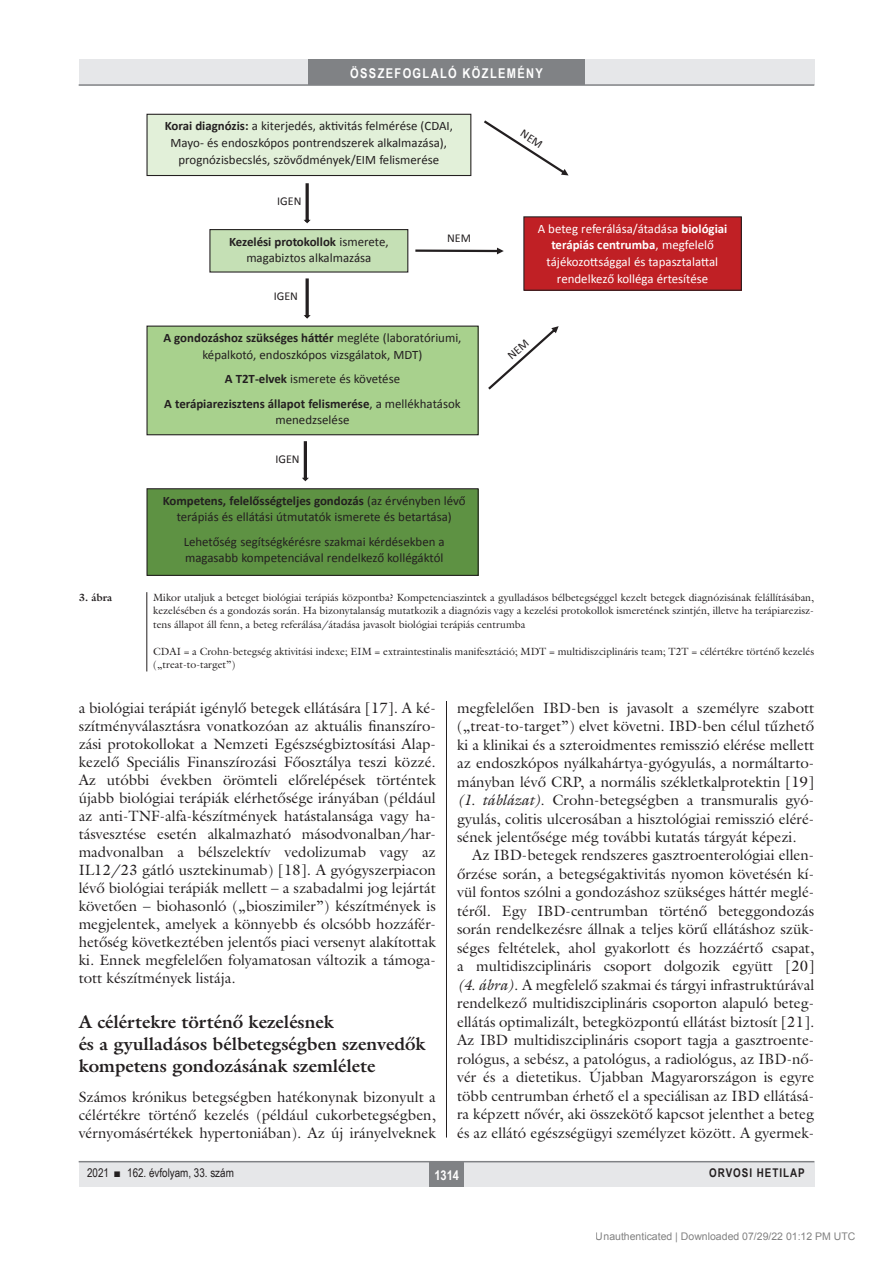
<style>
.page{position:relative;width:893px;height:1263px;background:#fff}
.page>*{position:absolute;margin:0;border:0;box-sizing:border-box;transform-origin:0 0}
.alcimbold{font:700 18px/21.6px "Galliard Reg";color:#231f20}
.Body_Text{font:15px/18px "Galliard Reg";color:#231f20;text-align:justify}
.Body_tompa{font:15px/18.5px "Galliard Reg";color:#231f20;text-align:justify}
.t1{font:700 13.5px "Arial Narrow";letter-spacing:.1em;color:#fff}
.t2{font:12.9px/16.5px "Calibri";color:#231f20;text-align:center}
.t3{font:12.9px/16.6px "Calibri";color:#fff;text-align:center}
.t4{font:700 12.9px/24.6px "Calibri";color:#231f20;text-align:center}
.t5{font:12px "Arial Narrow";color:#231f20}
.t6{font:12px "Calibri";color:#231f20}
.t7{font:700 12px "Arial Narrow";letter-spacing:.08em;color:#231f20}
.kepalairas2{font:10.5px/13.5px "Galliard Reg";color:#231f20;text-align:justify}
.t8{font:10.5px "Arial";color:rgb(0 0 0/.5)}
.kepalairas1{font:700 10.5px "Galliard Reg";color:#231f20}
.s1{font-weight:700}
.s2{font-weight:400}
.s3{font-style:italic}
</style>
<div class="page">
<div style="left:79px;top:1161px;width:735px;height:25px;background:#e6e7e9"></div>
<hr style="left:79px;top:1161px;width:735px;height:1px;background:#808285">
<div style="left:430px;top:1161px;width:34px;height:25px;background:#808285"></div>
<div style="left:79px;top:60px;width:735px;height:25px;background:#e6e7e9"></div>
<div style="left:308px;top:60px;width:277px;height:25px;background:#808285"></div>
<hr style="left:79px;top:84px;width:735px;height:2px;background:#808285">
<hr style="left:446px;top:111px;width:1px;height:1026px;background:#231f20">
<div style="left:147px;top:114px;width:324px;height:61px;background:#e2f0d9"></div>
<div style="left:146px;top:114px;width:325px;height:62px;border:1px solid #231f20"></div>
<svg style="left:303px;top:183px;width:8px;height:41px"></svg>
<div style="left:210px;top:230px;width:198px;height:42px;background:#c5e0b5"></div>
<div style="left:209px;top:229px;width:199px;height:44px;border:1px solid #231f20"></div>
<svg style="left:303px;top:278px;width:8px;height:41px"></svg>
<div style="left:147px;top:326px;width:331px;height:109px;background:#a8d18d"></div>
<div style="left:146px;top:326px;width:333px;height:109px;border:1px solid #231f20"></div>
<svg style="left:302px;top:441px;width:7px;height:41px"></svg>
<div style="left:147px;top:489px;width:331px;height:86px;background:#5e9243"></div>
<div style="left:146px;top:488px;width:333px;height:88px;border:1px solid #231f20"></div>
<svg style="left:415px;top:248px;width:89px;height:6px"></svg>
<div style="left:524px;top:217px;width:217px;height:73px;background:#c02025"></div>
<div style="left:523px;top:216px;width:219px;height:75px;border:1px solid #231f20"></div>
<div style="left:79px;top:592px;width:735px;height:109px;background:#fff"></div>
<hr style="left:146px;top:592px;width:1px;height:79px;background:#231f20">
<svg style="left:484px;top:120px;width:84px;height:55px"></svg>
<svg style="left:488px;top:326px;width:71px;height:64px"></svg>
<p class="t1" style="left:350px;top:63px;width:194px">ÖSSZEFOGLALÓ KÖZLEMÉNY</p>
<p class="t2" style="left:165px;top:118px;width:290px"><span class="s1">Korai diagnózis:</span> a kiterjedés, aktivitás felmérése (CDAI,<br>Mayo- és endoszkópos pontrendszerek alkalmazása), prognózisbecslés, szövődmények/EIM felismerése</p>
<p class="t6" style="left:277px;top:194px;width:26px">IGEN</p>
<p class="t2" style="left:229px;top:233px;width:161px"><span class="s1">Kezelési protokollok</span> ismerete, magabiztos alkalmazása</p>
<p class="t6" style="left:274px;top:289px;width:26px">IGEN</p>
<p class="t2" style="left:163px;top:330px;width:300px"><span class="s1">A gondozáshoz szükséges háttér</span> megléte (laboratóriumi, képalkotó, endoszkópos vizsgálatok, MDT)</p>
<p class="t4" style="left:164px;top:367px;width:298px">A T2T-elvek <span class="s2">ismerete és követése<br></span>A terápiarezisztens állapot felismerése<span class="s2">, a mellékhatások</span></p>
<p class="t2" style="left:275px;top:412px;width:75px">menedzselése</p>
<p class="t6" style="left:275px;top:452px;width:26px">IGEN</p>
<p class="t2" style="left:163px;top:492px;width:305px"><span class="s1">Kompetens, felelősségteljes gondozás</span> (az érvényben lévő terápiás és ellátási útmutatók ismerete és betartása)</p>
<p class="t2" style="left:184px;top:533px;width:263px;text-align:left">Lehetőség segítségkérésre szakmai kérdésekben a magasabb kompetenciával rendelkező kollégáktól</p>
<p class="t6" style="left:447px;top:230px;width:25px">NEM</p>
<p class="t3" style="left:538px;top:220px;width:191px">A beteg referálása/átadása <span class="s1">biológiai terápiás centrumba</span>, megfelelő tájékozottsággal és tapasztalattal rendelkező kolléga értesítése</p>
<p class="kepalairas1" style="left:79px;top:590px;width:35px">3. ábra</p>
<p class="kepalairas2" style="left:153px;top:590px;width:662px">Mikor utaljuk a beteget biológiai terápiás központba? Kompetenciaszintek a gyulladásos bélbetegséggel kezelt betegek diagnózisának felállításában, kezelésében és a gondozás során. Ha bizonytalanság mutatkozik a diagnózis vagy a kezelési protokollok ismeretének szintjén, illetve ha terápiarezisz&shy;tens állapot áll fenn, a beteg referálása/átadása javasolt biológiai terápiás centrumba</p>
<p class="kepalairas2" style="left:153px;top:644px;width:662px">CDAI = a Crohn-betegség aktivitási indexe; EIM = extraintestinalis manifesztáció; MDT = multidiszciplináris team; T2T = célértékre történő kezelés („treat-to-target”)</p>
<p class="Body_Text" style="left:79px;top:698px;width:359px">a biológiai terápiát igénylő betegek ellátására [17]. A ké&shy;szítményválasztásra vonatkozóan az aktuális finanszíro&shy;zási protokollokat a Nemzeti Egészségbiztosítási Alap&shy;kezelő Speciális Finanszírozási Főosztálya teszi közzé.<br>Az utóbbi években örömteli előrelépések történtek újabb biológiai terápiák elérhetősége irányában (például az anti-TNF-alfa-készítmények hatástalansága vagy ha&shy;tásvesztése esetén alkalmazható másodvonalban/har&shy;madvonalban a bélszelektív vedolizumab vagy az IL12/23 gátló usztekinumab) [18]. A gyógyszerpiacon lévő biológiai terápiák mellett – a szabadalmi jog lejártát követően – biohasonló („bioszimiler”) készítmények is megjelentek, amelyek a könnyebb és olcsóbb hozzáfér&shy;hetőség következtében jelentős piaci versenyt alakítottak ki. Ennek megfelelően folyamatosan változik a támoga&shy;tott készítmények listája.</p>
<p class="alcimbold" style="left:79px;top:1011px;width:349px">A célértekre történő kezelésnek<br>és a gyulladásos bélbetegségben szenvedők kompetens gondozásának szemlélete</p>
<p class="Body_tompa" style="left:79px;top:1087px;width:359px;line-height:18px">Számos krónikus betegségben hatékonynak bizonyult a célértékre történő kezelés (például cukorbetegségben, vérnyomásértékek hypertoniában). Az új irányelveknek</p>
<p class="Body_tompa" style="left:457px;top:698px;width:359px">megfelelően IBD-ben is javasolt a személyre szabott („treat-to-target”) elvet követni. IBD-ben célul tűzhető ki a klinikai és a szteroidmentes remisszió elérése mellett az endoszkópos nyálkahártya-gyógyulás, a normáltarto&shy;mányban lévő CRP, a normális székletkalprotektin [19] <span class="s3">(1. táblázat)</span>. Crohn-betegségben a transmuralis gyó&shy;gyulás, colitis ulcerosában a hisztológiai remisszió eléré&shy;sének jelentősége még további kutatás tárgyát képezi.</p>
<p class="Body_Text" style="left:457px;top:846px;width:359px;line-height:18.5px;text-indent:15px">Az IBD-betegek rendszeres gasztroenterológiai ellen&shy;őrzése során, a betegségaktivitás nyomon követésén kí&shy;vül fontos szólni a gondozáshoz szükséges háttér meglé&shy;téről. Egy IBD-centrumban történő beteggondozás során rendelkezésre állnak a teljes körű ellátáshoz szük&shy;séges feltételek, ahol gyakorlott és hozzáértő csapat, a multidiszciplináris csoport dolgozik együtt [20] <span class="s3">(4. ábra)</span>. A megfelelő szakmai és tárgyi infrastruktúrával rendelkező multidiszciplináris csoporton alapuló beteg&shy;ellátás optimalizált, betegközpontú ellátást biztosít [21].<br>Az IBD multidiszciplináris csoport tagja a gasztroente&shy;rológus, a sebész, a patológus, a radiológus, az IBD-nő&shy;vér és a dietetikus. Újabban Magyarországon is egyre több centrumban érhető el a speciálisan az IBD ellátásá&shy;ra képzett nővér, aki összekötő kapcsot jelenthet a beteg és az ellátó egészségügyi személyzet között. A gyermek-</p>
<p class="t5" style="left:87px;top:1164px;width:148px">2021 ■ 162. évfolyam, 33. szám</p>
<p class="t1" style="left:434px;top:1165px;width:26px">1314</p>
<p class="t7" style="left:709px;top:1164px;width:97px">ORVOSI HETILAP</p>
<p class="t8" style="left:596px;top:1231px;width:261px">Unauthenticated | Downloaded 07/29/22 01:12 PM UTC</p>
</div>
